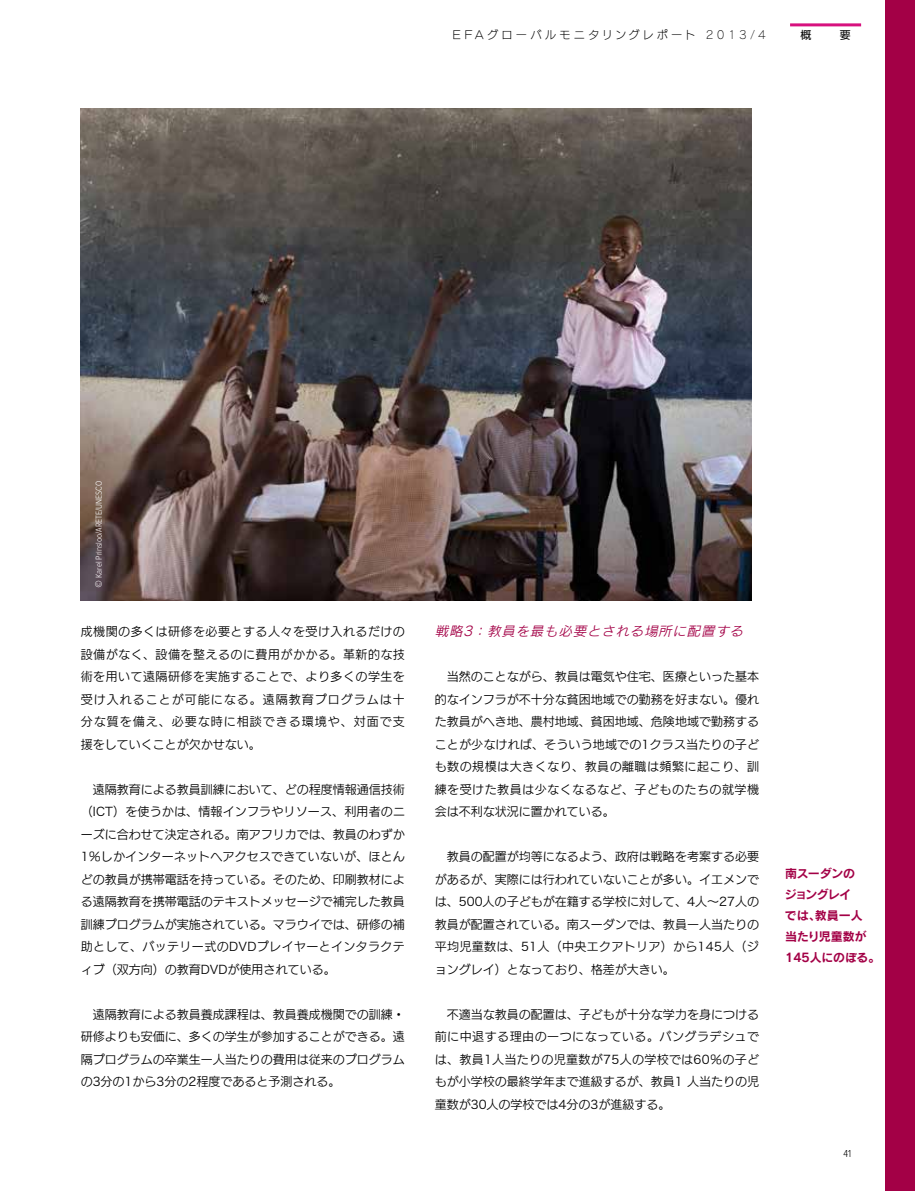
<style>
.page{position:relative;width:915px;height:1191px;background:#fff}
.page>*{position:absolute;margin:0;border:0;box-sizing:border-box;transform-origin:0 0}
.t1{font:italic 13.2px "Rodin Pro M";color:#a30046}
.t2{font:12px/22.5px "New Rodin Pro M";color:#000;text-align:justify}
.t3{font:12px/21px "Rodin Pro B";letter-spacing:-.02em;color:#a30046}
.t4{font:11.25px "New Rodin Pro L";letter-spacing:.28em;color:#000}
.t5{font:10.8px "Shin Go Pro";color:#000}
.t6{font:300 10.5px "Proxima Nova Cond";color:#000}
.t7{font:300 9px "Proxima Nova Cond";letter-spacing:-.005em;color:#fff}
.s1{font-family:"Rodin Pro L"}
.s2{font-family:"DINOT"}
.s3{font-family:"Hira Kaku Pro W3"}
</style>
<div class="page">
<div style="left:884px;top:0;width:30px;height:1191px;background:#a30046"></div>
<hr style="left:789px;top:23px;width:71px;height:3px;background:#d7117e">
<img style="left:81px;top:108px;width:670px;height:492px">
<p class="t4" style="left:452px;top:25px;width:315px">EFAグローバルモニタリングレポート <span class="s1">2013/4</span></p>
<p class="t5" style="left:800px;top:26px;width:52px">概　　要</p>
<p class="t7" style="left:94px;top:588px;width:109px;rotate:-90deg"><span class="s2">©</span> Karel Prinsloo/ARETE/UNESCO</p>
<p class="t2" style="left:81px;top:619px;width:326px">成機関の多くは研修を必要とする人々を受け入れるだけの設備がなく、設備を整えるのに費用がかかる。革新的な技術を用いて遠隔研修を実施することで、より多くの学生を受け入れることが可能になる。遠隔教育プログラムは十分な質を備え、必要な時に相談できる環境や、対面で支援をしていくことが欠かせない。</p>
<p class="t2" style="left:81px;top:777px;width:326px">　遠隔教育による教員訓練において、どの程度情報通信技術（<span class="s3">ICT</span>）を使うかは、情報インフラやリソース、利用者のニーズに合わせて決定される。南アフリカでは、教員のわずか<span class="s3">1</span>％しかインターネットへアクセスできていないが、ほとんどの教員が携帯電話を持っている。そのため、印刷教材による遠隔教育を携帯電話のテキストメッセージで補完した教員訓練プログラムが実施されている。マラウイでは、研修の補助として、バッテリー式の<span class="s3">DVD</span>プレイヤーとインタラクティブ（双方向）の教育<span class="s3">DVD</span>が使用されている。</p>
<p class="t2" style="left:81px;top:1002px;width:325px">　遠隔教育による教員養成課程は、教員養成機関での訓練・研修よりも安価に、多くの学生が参加することができる。遠隔プログラムの卒業生一人当たりの費用は従来のプログラムの<span class="s3">3</span>分の<span class="s3">1</span>から<span class="s3">3</span>分の<span class="s3">2</span>程度であると予測される。</p>
<p class="t1" style="left:434px;top:623px;width:313px">戦略3：教員を最も必要とされる場所に配置する</p>
<p class="t2" style="left:434px;top:664px;width:326px">　当然のことながら、教員は電気や住宅、医療といった基本的なインフラが不十分な貧困地域での勤務を好まない。優れた教員がへき地、農村地域、貧困地域、危険地域で勤務することが少なければ、そういう地域での<span class="s3">1</span>クラス当たりの子ども数の規模は大きくなり、教員の離職は頻繁に起こり、訓練を受けた教員は少なくなるなど、子どものたちの就学機会は不利な状況に置かれている。</p>
<p class="t2" style="left:434px;top:844px;width:325px">　教員の配置が均等になるよう、政府は戦略を考案する必要があるが、実際には行われていないことが多い。イエメンでは、<span class="s3">500</span>人の子どもが在籍する学校に対して、<span class="s3">4</span>人～<span class="s3">27</span>人の教員が配置されている。南スーダンでは、教員一人当たりの平均児童数は、<span class="s3">51</span>人（中央エクアトリア）から<span class="s3">145</span>人（ジョングレイ）となっており、格差が大きい。</p>
<p class="t2" style="left:434px;top:1002px;width:326px">　不適当な教員の配置は、子どもが十分な学力を身につける前に中退する理由の一つになっている。バングラデシュでは、教員<span class="s3">1</span>人当たりの児童数が<span class="s3">75</span>人の学校では<span class="s3">60</span>％の子どもが小学校の最終学年まで進級するが、教員<span class="s3">1</span> 人当たりの児童数が<span class="s3">30</span>人の学校では<span class="s3">4</span>分の<span class="s3">3</span>が進級する。</p>
<p class="t3" style="left:784px;top:862px;width:97px">南スーダンの<br>ジョングレイ<br>では、教員一人<br>当たり児童数が<br>145人にのぼる。</p>
<p class="t6" style="left:843px;top:1147px;width:9px">41</p>
</div>
